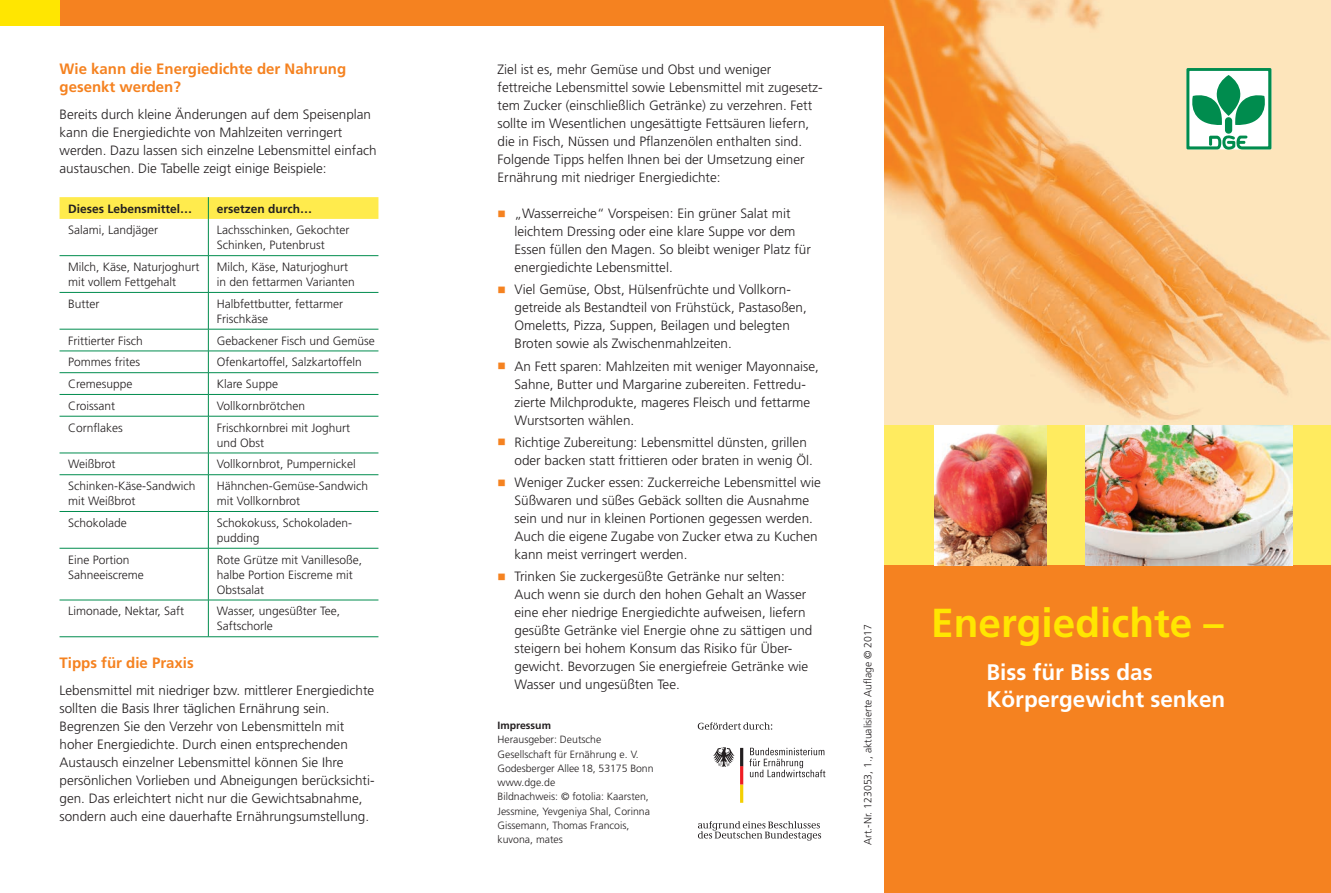
<style>
.page{position:relative;width:1331px;height:893px;background:#fff}
.page>*{position:absolute;margin:0;border:0;box-sizing:border-box;transform-origin:0 0}
.t1{font:700 40.5px "Frutiger";color:#ffe601}
.t2{font:700 22.5px/27px "Frutiger";color:#fff}
.t3{font:700 15px/18px "Frutiger";color:#f58220}
.t4{font:300 13.5px/18px "Frutiger";color:#231f20}
.t5{font:300 12px/15px "Frutiger";color:#231f20}
.t6{font:700 12px "Frutiger";color:#231f20}
.t7{font:300 10.5px/14.2px "Frutiger";color:#231f20}
.t8{font:700 10.5px "Frutiger";color:#231f20}
</style>
<div class="page">
<div style="left:0;top:0;width:884px;height:26px;background:#f58220"></div>
<svg style="left:60px;top:197px;width:318px;height:22px;background:#feea4e"></svg>
<hr style="left:208px;top:219px;width:1px;height:36px;background:#008c4e">
<hr style="left:60px;top:255px;width:148px;height:1px;background:#008c4e">
<hr style="left:208px;top:255px;width:170px;height:1px;background:#008c4e">
<hr style="left:208px;top:256px;width:1px;height:36px;background:#008c4e">
<hr style="left:60px;top:292px;width:148px;height:1px;background:#008c4e">
<hr style="left:208px;top:292px;width:170px;height:1px;background:#008c4e">
<hr style="left:208px;top:293px;width:1px;height:36px;background:#008c4e">
<hr style="left:60px;top:329px;width:148px;height:1px;background:#008c4e">
<hr style="left:208px;top:329px;width:170px;height:1px;background:#008c4e">
<hr style="left:60px;top:351px;width:148px;height:1px;background:#008c4e">
<hr style="left:208px;top:351px;width:170px;height:1px;background:#008c4e">
<hr style="left:60px;top:372px;width:148px;height:1px;background:#008c4e">
<hr style="left:208px;top:372px;width:170px;height:1px;background:#008c4e">
<hr style="left:60px;top:394px;width:148px;height:1px;background:#008c4e">
<hr style="left:208px;top:394px;width:170px;height:1px;background:#008c4e">
<svg style="left:208px;top:329px;width:1px;height:87px"></svg>
<hr style="left:60px;top:416px;width:148px;height:1px;background:#008c4e">
<hr style="left:208px;top:416px;width:170px;height:1px;background:#008c4e">
<hr style="left:208px;top:416px;width:1px;height:37px;background:#008c4e">
<hr style="left:60px;top:453px;width:148px;height:1px;background:#008c4e">
<hr style="left:208px;top:453px;width:170px;height:1px;background:#008c4e">
<svg style="left:208px;top:453px;width:1px;height:21px"></svg>
<hr style="left:60px;top:474px;width:148px;height:1px;background:#008c4e">
<hr style="left:208px;top:474px;width:170px;height:1px;background:#008c4e">
<hr style="left:208px;top:475px;width:1px;height:36px;background:#008c4e">
<hr style="left:60px;top:511px;width:148px;height:1px;background:#008c4e">
<hr style="left:208px;top:511px;width:170px;height:1px;background:#008c4e">
<hr style="left:208px;top:512px;width:1px;height:36px;background:#008c4e">
<hr style="left:60px;top:548px;width:148px;height:1px;background:#008c4e">
<hr style="left:208px;top:548px;width:170px;height:1px;background:#008c4e">
<hr style="left:208px;top:548px;width:1px;height:52px;background:#008c4e">
<hr style="left:60px;top:600px;width:148px;height:1px;background:#008c4e">
<hr style="left:208px;top:600px;width:170px;height:1px;background:#008c4e">
<hr style="left:208px;top:600px;width:1px;height:36px;background:#008c4e">
<hr style="left:60px;top:636px;width:148px;height:1px;background:#008c4e">
<hr style="left:208px;top:636px;width:170px;height:1px;background:#008c4e">
<div style="left:0;top:0;width:60px;height:26px;background:#ffe601"></div>
<svg style="left:713px;top:747px;width:21px;height:20px"></svg>
<svg style="left:740px;top:748px;width:3px;height:55px"></svg>
<svg style="left:749px;top:748px;width:76px;height:29px"></svg>
<svg style="left:698px;top:821px;width:123px;height:20px"></svg>
<svg style="left:698px;top:722px;width:74px;height:8px"></svg>
<img style="left:884px;top:0;width:447px;height:425px">
<div style="left:884px;top:425px;width:447px;height:141px;background:#ffeb5f"></div>
<div style="left:884px;top:566px;width:447px;height:327px;background:#f58220"></div>
<svg style="left:1186px;top:68px;width:85px;height:82px"></svg>
<img style="left:1086px;top:425px;width:207px;height:141px">
<img style="left:934px;top:425px;width:113px;height:141px">
<p class="t3" style="left:60px;top:60px;width:288px">Wie kann die Energiedichte der Nahrung gesenkt werden?</p>
<p class="t4" style="left:60px;top:105px;width:319px">Bereits durch kleine Änderungen auf dem Speisenplan kann die Energiedichte von Mahlzeiten verringert werden. Dazu lassen sich einzelne Lebensmittel einfach austauschen. Die Tabelle zeigt einige Beispiele:</p>
<p class="t6" style="left:68px;top:201px;width:126px">Dieses Lebensmittel…</p>
<p class="t6" style="left:217px;top:201px;width:97px">ersetzen durch…</p>
<p class="t5" style="left:68px;top:223px;width:91px">Salami, Landjäger</p>
<p class="t5" style="left:217px;top:223px;width:134px">Lachsschinken, Gekochter<br>Schinken, Putenbrust</p>
<p class="t5" style="left:68px;top:259px;width:133px">Milch, Käse, Naturjoghurt mit vollem Fettgehalt</p>
<p class="t5" style="left:217px;top:259px;width:140px">Milch, Käse, Naturjoghurt in den fettarmen Varianten</p>
<p class="t5" style="left:68px;top:296px;width:33px">Butter</p>
<p class="t5" style="left:217px;top:296px;width:128px">Halbfettbutter, fettarmer<br>Frischkäse</p>
<p class="t5" style="left:68px;top:333px;width:76px">Frittierter Fisch</p>
<p class="t5" style="left:217px;top:333px;width:160px">Gebackener Fisch und Gemüse</p>
<p class="t5" style="left:68px;top:355px;width:73px">Pommes frites</p>
<p class="t5" style="left:217px;top:355px;width:146px">Ofenkartoffel, Salzkartoffeln</p>
<p class="t5" style="left:68px;top:376px;width:66px">Cremesuppe</p>
<p class="t5" style="left:217px;top:376px;width:63px">Klare Suppe</p>
<p class="t5" style="left:68px;top:398px;width:49px">Croissant</p>
<p class="t5" style="left:217px;top:398px;width:90px">Vollkornbrötchen</p>
<p class="t5" style="left:68px;top:420px;width:56px">Cornflakes</p>
<p class="t5" style="left:217px;top:420px;width:135px">Frischkornbrei mit Joghurt und Obst</p>
<p class="t5" style="left:68px;top:457px;width:49px">Weißbrot</p>
<p class="t5" style="left:217px;top:457px;width:140px">Vollkornbrot, Pumpernickel</p>
<p class="t5" style="left:68px;top:478px;width:129px">Schinken-Käse-Sandwich mit Weißbrot</p>
<p class="t5" style="left:217px;top:478px;width:153px">Hähnchen-Gemüse-Sandwich mit Vollkornbrot</p>
<p class="t5" style="left:68px;top:515px;width:60px">Schokolade</p>
<p class="t5" style="left:217px;top:515px;width:137px">Schokokuss, Schokoladen&shy;pudding</p>
<p class="t5" style="left:68px;top:552px;width:77px">Eine Portion<br>Sahneeiscreme</p>
<p class="t5" style="left:217px;top:552px;width:147px">Rote Grütze mit Vanillesoße, halbe Portion Eiscreme mit<br>Obstsalat</p>
<p class="t5" style="left:68px;top:604px;width:118px">Limonade, Nektar, Saft</p>
<p class="t5" style="left:217px;top:604px;width:125px">Wasser, ungesüßter Tee,<br>Saftschorle</p>
<p class="t3" style="left:60px;top:654px;width:136px">Tipps für die Praxis</p>
<p class="t4" style="left:60px;top:681px;width:317px">Lebensmittel mit niedriger bzw. mittlerer Energiedichte sollten die Basis Ihrer täglichen Ernährung sein.<br>Begrenzen Sie den Verzehr von Lebensmitteln mit hoher Energiedichte. Durch einen entsprechenden Austausch einzelner Lebensmittel können Sie Ihre persönlichen Vorlieben und Abneigungen berücksichti&shy;gen. Das erleichtert nicht nur die Gewichtsabnahme, sondern auch eine dauerhafte Ernährungsumstellung.</p>
<p class="t4" style="left:497px;top:60px;width:327px">Ziel ist es, mehr Gemüse und Obst und weniger fettreiche Lebensmittel sowie Lebensmittel mit zugesetz&shy;tem Zucker (einschließlich Getränke) zu verzehren. Fett sollte im Wesentlichen ungesättigte Fettsäuren liefern, die in Fisch, Nüssen und Pflanzenölen enthalten sind.<br>Folgende Tipps helfen Ihnen bei der Umsetzung einer Ernährung mit niedriger Energiedichte:</p>
<p class="t4" style="left:514px;top:204px;width:298px">„Wasserreiche“ Vorspeisen: Ein grüner Salat mit leichtem Dressing oder eine klare Suppe vor dem Essen füllen den Magen. So bleibt weniger Platz für energiedichte Lebensmittel.</p>
<p class="t4" style="left:514px;top:281px;width:294px">Viel Gemüse, Obst, Hülsenfrüchte und Vollkorn&shy;getreide als Bestandteil von Frühstück, Pastasoßen, Omeletts, Pizza, Suppen, Beilagen und belegten Broten sowie als Zwischenmahlzeiten.</p>
<p class="t4" style="left:514px;top:357px;width:306px">An Fett sparen: Mahlzeiten mit weniger Mayonnaise, Sahne, Butter und Margarine zubereiten. Fettredu&shy;zierte Milchprodukte, mageres Fleisch und fettarme Wurstsorten wählen.</p>
<p class="t4" style="left:514px;top:433px;width:300px">Richtige Zubereitung: Lebensmittel dünsten, grillen oder backen statt frittieren oder braten in wenig Öl.</p>
<p class="t4" style="left:514px;top:473px;width:308px">Weniger Zucker essen: Zuckerreiche Lebensmittel wie Süßwaren und süßes Gebäck sollten die Ausnahme sein und nur in kleinen Portionen gegessen werden.<br>Auch die eigene Zugabe von Zucker etwa zu Kuchen kann meist verringert werden.</p>
<p class="t4" style="left:514px;top:568px;width:299px">Trinken Sie zuckergesüßte Getränke nur selten:<br>Auch wenn sie durch den hohen Gehalt an Wasser eine eher niedrige Energiedichte aufweisen, liefern gesüßte Getränke viel Energie ohne zu sättigen und steigern bei hohem Konsum das Risiko für Über&shy;gewicht. Bevorzugen Sie energiefreie Getränke wie Wasser und ungesüßten Tee.</p>
<p class="t8" style="left:497px;top:719px;width:55px">Impressum</p>
<p class="t7" style="left:497px;top:733px;width:158px">Herausgeber: Deutsche<br>Gesellschaft für Ernährung e. V.<br>Godesberger Allee 18, 53175 Bonn www.dge.de<br>Bildnachweis: © fotolia: Kaarsten,<br>Jessmine, Yevgeniya Shal, Corinna<br>Gissemann, Thomas Francois, kuvona, mates</p>
<p class="t7" style="left:861px;top:845px;width:222px;rotate:-90deg">Art.-Nr. 123053, 1., aktualisierte Auflage © 2017</p>
<h1 class="t1" style="left:931px;top:599px;width:294px">Energiedichte –</h1>
<h2 class="t2" style="left:986px;top:659px;width:240px">Biss für Biss das<br>Körpergewicht senken</h2>
</div>
